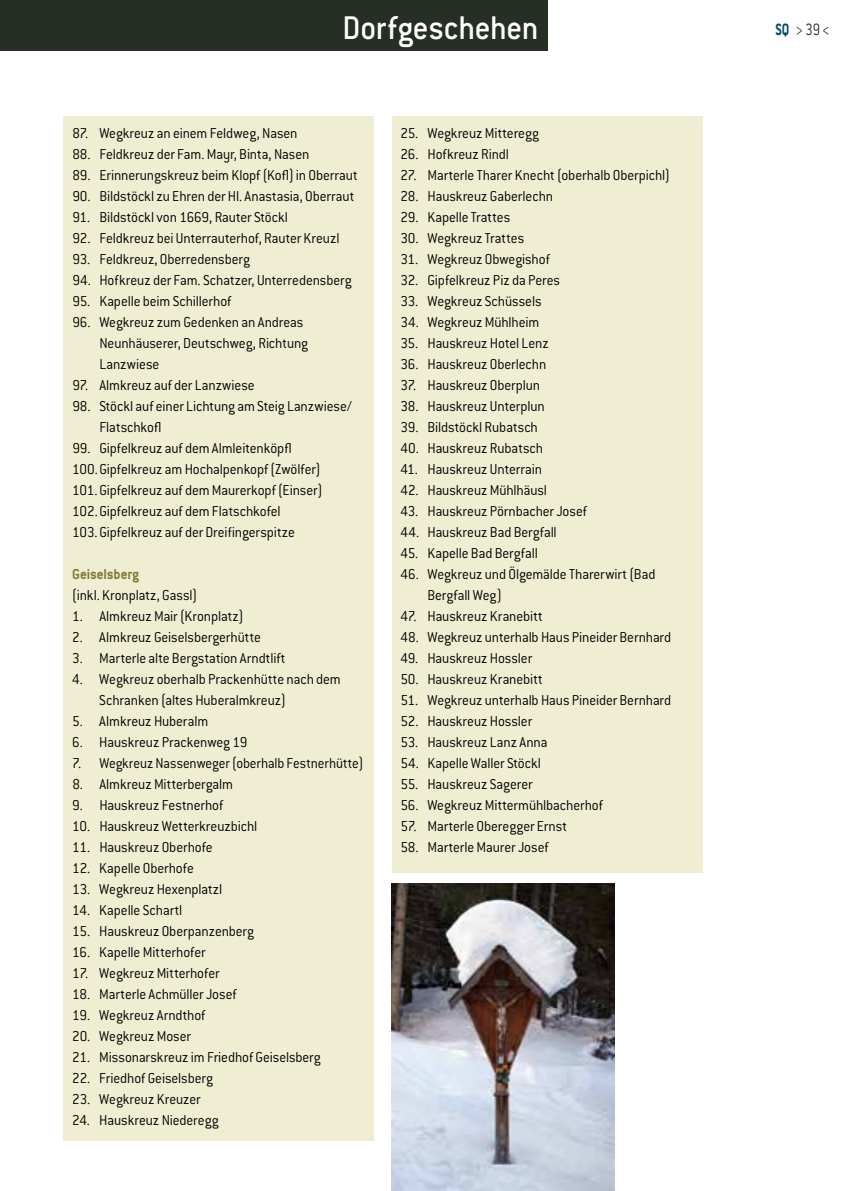
<style>
.page{position:relative;width:851px;height:1191px;background:#fff}
.page>*{position:absolute;margin:0;border:0;box-sizing:border-box;transform-origin:0 0}
.t1{font:500 36px "Conduit ITC";letter-spacing:-.005em;color:#fff;scale:.95 1}
.t2{font:300 18px "Conduit ITC";color:#262f23;scale:.8 1}
.t3{font:300 15.75px/21px "Conduit ITC";letter-spacing:-.005em;color:#000;scale:.95 1}
.t4{font:700 15.75px "Conduit ITC";letter-spacing:-.01em;color:#857e3c;scale:.95 1}
.s1{font-weight:700;color:#004962}
</style>
<div class="page">
<div style="left:0;top:0;width:547px;height:51px;background:#262f23"></div>
<div style="left:64px;top:117px;width:310px;height:1024px;background:#efeed3"></div>
<div style="left:392px;top:117px;width:310px;height:756px;background:#efeed3"></div>
<img style="left:392px;top:884px;width:222px;height:307px">
<h1 class="t1" style="left:342px;top:7px;width:208px">Dorfgeschehen</h1>
<p class="t2" style="left:775px;top:20px;width:70px"><span class="s1">SQ</span> &gt; 39 &lt;</p>
<p class="t3" style="left:72px;top:123px;width:239px">87. Wegkreuz an einem Feldweg, Nasen</p>
<p class="t3" style="left:72px;top:144px;width:251px">88. Feldkreuz der Fam. Mayr, Binta, Nasen</p>
<p class="t3" style="left:72px;top:165px;width:302px">89. Erinnerungskreuz beim Klopf (Kofl) in Oberraut</p>
<p class="t3" style="left:72px;top:186px;width:298px">90. Bildstöckl zu Ehren der Hl. Anastasia, Oberraut</p>
<p class="t3" style="left:72px;top:207px;width:228px">91. Bildstöckl von 1669, Rauter Stöckl</p>
<p class="t3" style="left:72px;top:228px;width:283px">92. Feldkreuz bei Unterrauterhof, Rauter Kreuzl</p>
<p class="t3" style="left:72px;top:249px;width:188px">93. Feldkreuz, Oberredensberg</p>
<p class="t3" style="left:72px;top:270px;width:295px">94. Hofkreuz der Fam. Schatzer, Unterredensberg</p>
<p class="t3" style="left:72px;top:291px;width:169px">95. Kapelle beim Schillerhof</p>
<p class="t3" style="left:99px;top:312px;width:221px;text-indent:-27px">96. Wegkreuz zum Gedenken an Andreas<br>Neunhäuserer, Deutschweg, Richtung<br>Lanzwiese</p>
<p class="t3" style="left:72px;top:375px;width:193px">97. Almkreuz auf der Lanzwiese</p>
<p class="t3" style="left:99px;top:396px;width:267px;text-indent:-27px">98. Stöckl auf einer Lichtung am Steig Lanzwiese/<br>Flatschkofl</p>
<p class="t3" style="left:72px;top:438px;width:264px">99. Gipfelkreuz auf dem Almleitenköpfl 100.Gipfelkreuz am Hochalpenkopf (Zwölfer)<br>101.Gipfelkreuz auf dem Maurerkopf (Einser)<br>102.Gipfelkreuz auf dem Flatschkofel 103.Gipfelkreuz auf der Dreifingerspitze</p>
<p class="t4" style="left:72px;top:565px;width:72px">Geiselsberg</p>
<p class="t3" style="left:72px;top:585px;width:133px">(inkl. Kronplatz, Gassl)</p>
<p class="t3" style="left:72px;top:606px;width:181px">1. Almkreuz Mair (Kronplatz)</p>
<p class="t3" style="left:72px;top:627px;width:200px">2. Almkreuz Geiselsbergerhütte</p>
<p class="t3" style="left:72px;top:648px;width:226px">3. Marterle alte Bergstation Arndtlift</p>
<p class="t3" style="left:99px;top:669px;width:256px;text-indent:-27px">4. Wegkreuz oberhalb Prackenhütte nach dem<br>Schranken (altes Huberalmkreuz)</p>
<p class="t3" style="left:72px;top:711px;width:145px">5. Almkreuz Huberalm</p>
<p class="t3" style="left:72px;top:732px;width:186px">6. Hauskreuz Prackenweg 19</p>
<p class="t3" style="left:72px;top:753px;width:307px">7. Wegkreuz Nassenweger (oberhalb Festnerhütte)</p>
<p class="t3" style="left:72px;top:774px;width:171px">8. Almkreuz Mitterbergalm</p>
<p class="t3" style="left:72px;top:795px;width:160px">9. Hauskreuz Festnerhof</p>
<p class="t3" style="left:72px;top:816px;width:196px">10. Hauskreuz Wetterkreuzbichl</p>
<p class="t3" style="left:72px;top:837px;width:149px">11. Hauskreuz Oberhofe</p>
<p class="t3" style="left:72px;top:858px;width:129px">12. Kapelle Oberhofe</p>
<p class="t3" style="left:72px;top:879px;width:159px">13. Wegkreuz Hexenplatzl</p>
<p class="t3" style="left:72px;top:900px;width:117px">14. Kapelle Schartl</p>
<p class="t3" style="left:72px;top:921px;width:193px">15. Hauskreuz Oberpanzenberg</p>
<p class="t3" style="left:72px;top:942px;width:142px">16. Kapelle Mitterhofer</p>
<p class="t3" style="left:72px;top:963px;width:156px">17. Wegkreuz Mitterhofer</p>
<p class="t3" style="left:72px;top:984px;width:174px">18. Marterle Achmüller Josef</p>
<p class="t3" style="left:72px;top:1005px;width:142px">19. Wegkreuz Arndthof</p>
<p class="t3" style="left:72px;top:1026px;width:126px">20. Wegkreuz Moser</p>
<p class="t3" style="left:72px;top:1047px;width:263px">21. Missonarskreuz im Friedhof Geiselsberg</p>
<p class="t3" style="left:72px;top:1068px;width:149px">22. Friedhof Geiselsberg</p>
<p class="t3" style="left:72px;top:1089px;width:137px">23. Wegkreuz Kreuzer</p>
<p class="t3" style="left:72px;top:1110px;width:156px">24. Hauskreuz Niederegg</p>
<p class="t3" style="left:400px;top:123px;width:147px">25. Wegkreuz Mitteregg</p>
<p class="t3" style="left:400px;top:144px;width:116px">26. Hofkreuz Rindl</p>
<p class="t3" style="left:400px;top:165px;width:285px">27. Marterle Tharer Knecht (oberhalb Oberpichl)</p>
<p class="t3" style="left:400px;top:186px;width:162px">28. Hauskreuz Gaberlechn</p>
<p class="t3" style="left:400px;top:207px;width:117px">29. Kapelle Trattes</p>
<p class="t3" style="left:400px;top:228px;width:132px">30. Wegkreuz Trattes</p>
<p class="t3" style="left:400px;top:249px;width:159px">31. Wegkreuz Obwegishof</p>
<p class="t3" style="left:400px;top:270px;width:170px">32. Gipfelkreuz Piz da Peres</p>
<p class="t3" style="left:400px;top:291px;width:150px">33. Wegkreuz Schüssels</p>
<p class="t3" style="left:400px;top:312px;width:148px">34. Wegkreuz Mühlheim</p>
<p class="t3" style="left:400px;top:333px;width:158px">35. Hauskreuz Hotel Lenz</p>
<p class="t3" style="left:400px;top:354px;width:155px">36. Hauskreuz Oberlechn</p>
<p class="t3" style="left:400px;top:375px;width:149px">37. Hauskreuz Oberplun</p>
<p class="t3" style="left:400px;top:396px;width:153px">38. Hauskreuz Unterplun</p>
<p class="t3" style="left:400px;top:417px;width:146px">39. Bildstöckl Rubatsch</p>
<p class="t3" style="left:400px;top:438px;width:152px">40. Hauskreuz Rubatsch</p>
<p class="t3" style="left:400px;top:459px;width:151px">41. Hauskreuz Unterrain</p>
<p class="t3" style="left:400px;top:480px;width:156px">42. Hauskreuz Mühlhäusl</p>
<p class="t3" style="left:400px;top:501px;width:198px">43. Hauskreuz Pörnbacher Josef</p>
<p class="t3" style="left:400px;top:522px;width:166px">44. Hauskreuz Bad Bergfall</p>
<p class="t3" style="left:400px;top:543px;width:146px">45. Kapelle Bad Bergfall</p>
<p class="t3" style="left:427px;top:564px;width:241px;text-indent:-27px">46. Wegkreuz und Ölgemälde Tharerwirt (Bad<br>Bergfall Weg)</p>
<p class="t3" style="left:400px;top:606px;width:151px">47. Hauskreuz Kranebitt</p>
<p class="t3" style="left:400px;top:627px;width:287px">48. Wegkreuz unterhalb Haus Pineider Bernhard</p>
<p class="t3" style="left:400px;top:648px;width:140px">49. Hauskreuz Hossler</p>
<p class="t3" style="left:400px;top:669px;width:151px">50. Hauskreuz Kranebitt</p>
<p class="t3" style="left:400px;top:690px;width:287px">51. Wegkreuz unterhalb Haus Pineider Bernhard</p>
<p class="t3" style="left:400px;top:711px;width:140px">52. Hauskreuz Hossler</p>
<p class="t3" style="left:400px;top:732px;width:156px">53. Hauskreuz Lanz Anna</p>
<p class="t3" style="left:400px;top:753px;width:149px">54. Kapelle Waller Stöckl</p>
<p class="t3" style="left:400px;top:774px;width:141px">55. Hauskreuz Sagerer</p>
<p class="t3" style="left:400px;top:795px;width:214px">56. Wegkreuz Mittermühlbacherhof</p>
<p class="t3" style="left:400px;top:815px;width:177px">57. Marterle Oberegger Ernst</p>
<p class="t3" style="left:400px;top:836px;width:158px">58. Marterle Maurer Josef</p>
</div>
